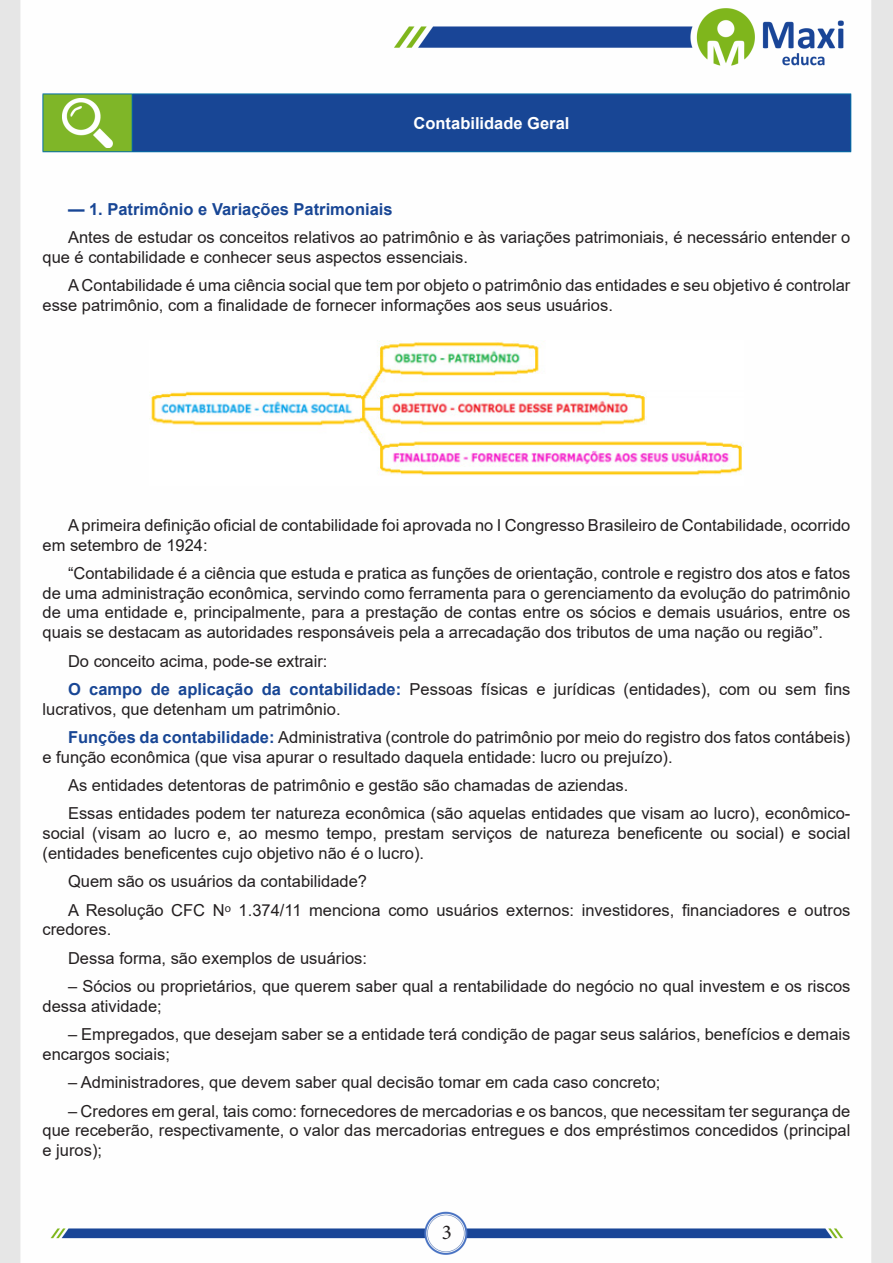
<style>
.page{position:relative;width:893px;height:1263px;background:#fff}
.page>*{position:absolute;margin:0;border:0;box-sizing:border-box;transform-origin:0 0}
.t1{font:21px "Minion Pro";color:#231f20}
.t2{font:16.5px/19.8px "Arial";color:#231f20}
.t3{font:700 16.5px "Arial";color:#184695}
.CENTRALIZAR{font:700 16.5px "Arial";color:#fff}
.s1{font-weight:700;color:#184695}
</style>
<div class="page">
<img style="left:0;top:0;width:893px;height:1263px">
<div style="left:43px;top:94px;width:89px;height:58px;background:#7fb628"></div>
<div style="left:132px;top:94px;width:719px;height:58px;background:#184695"></div>
<hr style="left:43px;top:94px;width:89px;height:1px;background:#036ea6">
<hr style="left:43px;top:94px;width:1px;height:57px;background:#036ea6">
<hr style="left:43px;top:151px;width:89px;height:1px;background:#036ea6">
<hr style="left:132px;top:94px;width:719px;height:1px;background:#036ea6">
<hr style="left:132px;top:94px;width:1px;height:57px;background:#036ea6">
<hr style="left:850px;top:94px;width:1px;height:57px;background:#036ea6">
<hr style="left:132px;top:151px;width:719px;height:1px;background:#036ea6">
<img style="left:62px;top:98px;width:51px;height:49px">
<img style="left:149px;top:340px;width:595px;height:145px">
<p class="CENTRALIZAR" style="left:414px;top:111px;width:157px">Contabilidade Geral</p>
<p class="t3" style="left:68px;top:198px;width:326px">— 1. Patrimônio e Variações Patrimoniais</p>
<p class="t2" style="left:43px;top:228px;width:809px;text-indent:26px">Antes de estudar os conceitos relativos ao patrimônio e às variações patrimoniais, é necessário entender o que é contabilidade e conhecer seus aspectos essenciais.</p>
<p class="t2" style="left:43px;top:276px;width:809px;text-indent:26px">A Contabilidade é uma ciência social que tem por objeto o patrimônio das entidades e seu objetivo é controlar esse patrimônio, com a finalidade de fornecer informações aos seus usuários.</p>
<p class="t2" style="left:43px;top:515px;width:809px;text-indent:26px">A primeira definição oficial de contabilidade foi aprovada no I Congresso Brasileiro de Contabilidade, ocorrido em setembro de 1924:</p>
<p class="t2" style="left:43px;top:563px;width:809px;text-align:justify;text-indent:26px">“Contabilidade é a ciência que estuda e pratica as funções de orientação, controle e registro dos atos e fatos de uma administração econômica, servindo como ferramenta para o gerenciamento da evolução do patrimônio de uma entidade e, principalmente, para a prestação de contas entre os sócios e demais usuários, entre os quais se destacam as autoridades responsáveis pela a arrecadação dos tributos de uma nação ou região”.</p>
<p class="t2" style="left:68px;top:651px;width:261px">Do conceito acima, pode-se extrair:</p>
<p class="t2" style="left:43px;top:679px;width:809px;text-indent:26px"><span class="s1">O campo de aplicação da contabilidade:</span> Pessoas físicas e jurídicas (entidades), com ou sem fins lucrativos, que detenham um patrimônio.</p>
<p class="t2" style="left:43px;top:727px;width:809px;text-indent:26px"><span class="s1">Funções da contabilidade:</span> Administrativa (controle do patrimônio por meio do registro dos fatos contábeis) e função econômica (que visa apurar o resultado daquela entidade: lucro ou prejuízo).</p>
<p class="t2" style="left:68px;top:775px;width:562px">As entidades detentoras de patrimônio e gestão são chamadas de aziendas.</p>
<p class="t2" style="left:43px;top:804px;width:809px;text-align:justify;text-indent:26px">Essas entidades podem ter natureza econômica (são aquelas entidades que visam ao lucro), econômico&shy;social (visam ao lucro e, ao mesmo tempo, prestam serviços de natureza beneficente ou social) e social (entidades beneficentes cujo objetivo não é o lucro).</p>
<p class="t2" style="left:68px;top:871px;width:300px">Quem são os usuários da contabilidade?</p>
<p class="t2" style="left:43px;top:900px;width:809px;text-indent:26px">A Resolução CFC Nᵒ 1.374/11 menciona como usuários externos: investidores, financiadores e outros credores.</p>
<p class="t2" style="left:68px;top:948px;width:300px">Dessa forma, são exemplos de usuários:</p>
<p class="t2" style="left:43px;top:976px;width:809px;text-indent:26px">– Sócios ou proprietários, que querem saber qual a rentabilidade do negócio no qual investem e os riscos dessa atividade;</p>
<p class="t2" style="left:43px;top:1024px;width:809px;text-indent:26px">– Empregados, que desejam saber se a entidade terá condição de pagar seus salários, benefícios e demais encargos sociais;</p>
<p class="t2" style="left:68px;top:1072px;width:594px">– Administradores, que devem saber qual decisão tomar em cada caso concreto;</p>
<p class="t2" style="left:43px;top:1101px;width:809px;text-align:justify;text-indent:26px">– Credores em geral, tais como: fornecedores de mercadorias e os bancos, que necessitam ter segurança de que receberão, respectivamente, o valor das mercadorias entregues e dos empréstimos concedidos (principal e juros);</p>
<p class="t1" style="left:442px;top:1218px;width:12px">3</p>
</div>
